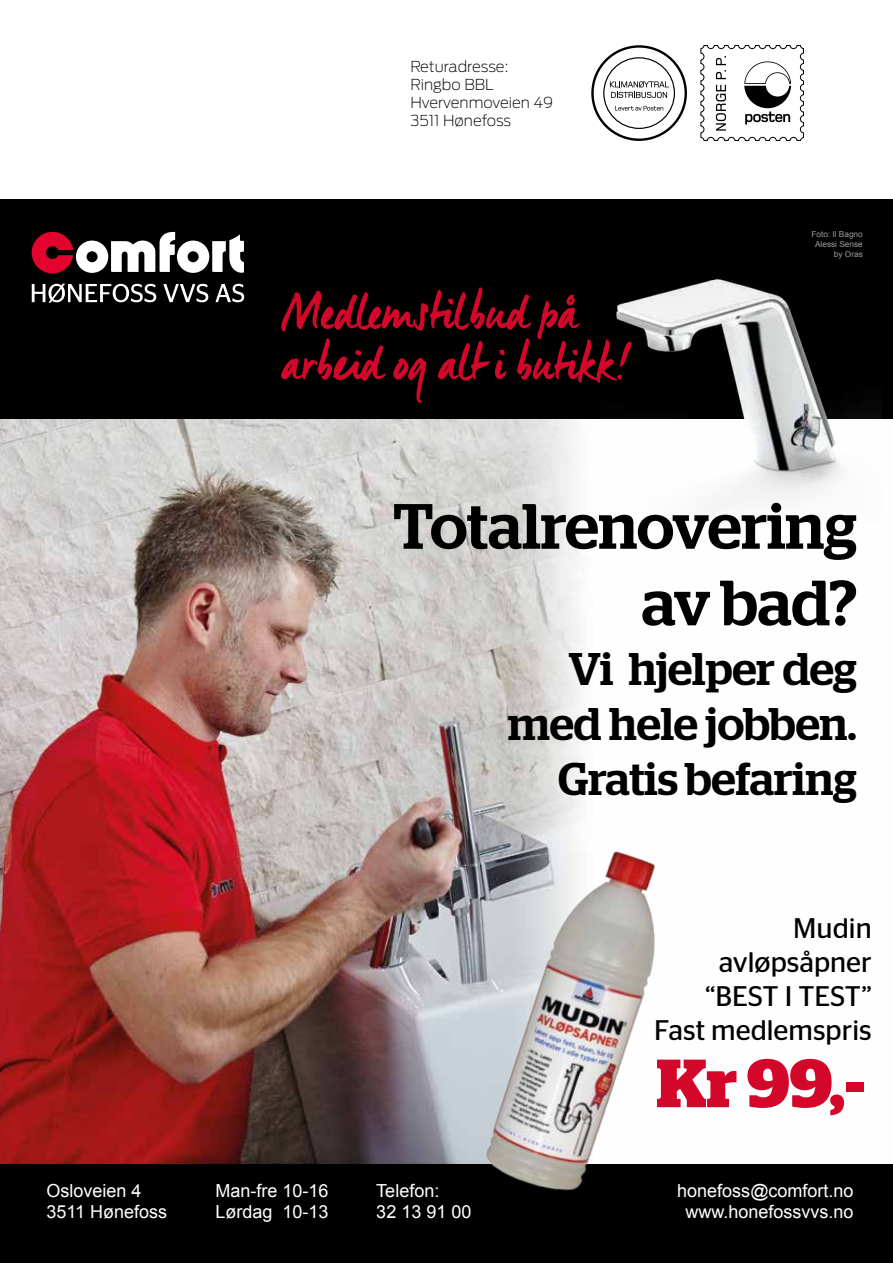
<style>
.page{position:relative;width:893px;height:1263px;background:#fff}
.page>*{position:absolute;margin:0;border:0;box-sizing:border-box;transform-origin:0 0}
.t1{font:700 67.95px "Stag";color:#d3072a}
.t2{font:500 63.75px/76.5px "Stag";color:#000;text-align:right}
.t3{font:51px/50.8px "Manus";color:#d3072a}
.t4{font:500 45.75px/54.9px "Stag";color:#000;text-align:right}
.t5{font:28.35px/34px "Stag Sans";color:#000;text-align:right}
.t6{font:18px/21.6px "Arial";color:#fff}
.t7{font:200 15px/18px "Antenna";color:#000}
.t8{font:8.25px/9.9px "Arial";color:#9d9d9c;text-align:right}
</style>
<div class="page">
<svg style="left:700px;top:45px;width:104px;height:96px"></svg>
<svg style="left:591px;top:45px;width:96px;height:96px"></svg>
<img style="left:0;top:418px;width:893px;height:746px">
<div style="left:0;top:1164px;width:893px;height:99px;background:#000"></div>
<div style="left:0;top:200px;width:893px;height:218px;background:#000"></div>
<img style="left:602px;top:278px;width:279px;height:246px">
<svg style="left:32px;top:232px;width:212px;height:41px"></svg>
<svg style="left:32px;top:284px;width:124px;height:19px"></svg>
<svg style="left:164px;top:284px;width:44px;height:18px"></svg>
<svg style="left:216px;top:284px;width:28px;height:18px"></svg>
<img style="left:471px;top:833px;width:222px;height:358px">
<p class="t7" style="left:410px;top:58px;width:144px">Returadresse:<br>Ringbo BBL<br>Hvervenmoveien 49<br>3511 Hønefoss</p>
<h3 class="t3" style="left:281px;top:285px;width:348px">Medlemstilbud på arbeid og alt i butikk!</h3>
<p class="t8" style="left:811px;top:230px;width:53px">Foto: Il Bagno<br>Alessi Sense by Oras</p>
<h2 class="t2" style="left:393px;top:487px;width:465px">Totalrenovering av bad?</h2>
<h3 class="t4" style="left:508px;top:641px;width:350px">Vi hjelper deg med hele jobben.<br>Gratis befaring</h3>
<h3 class="t5" style="left:654px;top:911px;width:219px">Mudin avløpsåpner “BEST I TEST”<br>Fast medlemspris</h3>
<h1 class="t1" style="left:656px;top:1044px;width:210px">Kr 99,-</h1>
<p class="t6" style="left:46px;top:1180px;width:122px">Osloveien 4<br>3511 Hønefoss</p>
<p class="t6" style="left:677px;top:1180px;width:178px;text-align:center">honefoss@comfort.no www.honefossvvs.no</p>
<p class="t6" style="left:215px;top:1180px;width:115px">Man-fre 10-16<br>Lørdag 10-13</p>
<p class="t6" style="left:376px;top:1180px;width:97px">Telefon:<br>32 13 91 00</p>
</div>
